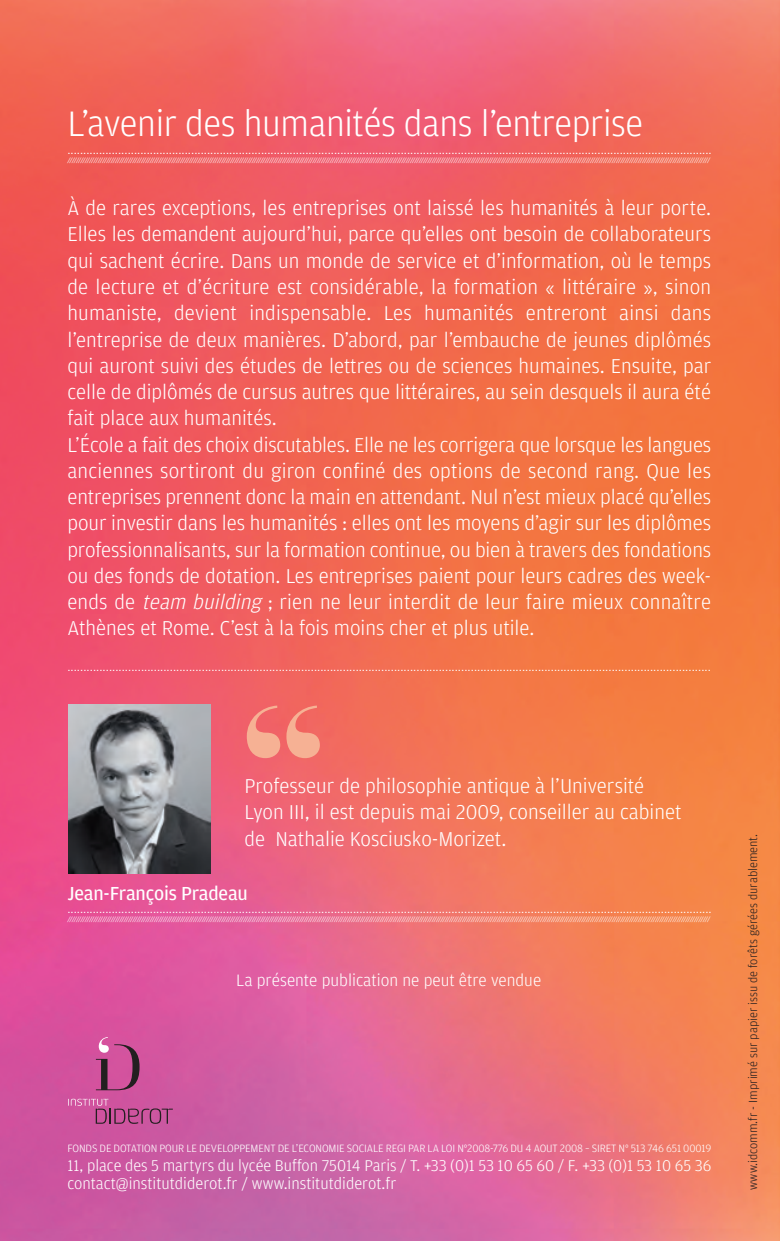
<style>
.page{position:relative;width:780px;height:1241px;background:#fff}
.page>*{position:absolute;margin:0;border:0;box-sizing:border-box;transform-origin:0 0}
.t1{font:300 37.5px "Amplitude";letter-spacing:-.01em;color:#fff}
.t2{font:300 21.25px/26.2px "Amplitude";color:#fff}
.t3{font:20px "Amplitude";letter-spacing:-.01em;color:#fff}
.t4{font:300 17.5px "Amplitude";color:#fff}
.t5{font:300 16.75px "Amplitude";color:#fff}
.t6{font:300 16.5px "Amplitude";color:#fff}
.t7{font:300 12.5px "Amplitude";color:#231f20}
.t8{font:11.25px "Helvetica";color:#fff}
.t9{font:300 11.25px "Amplitude";letter-spacing:-.01em;color:#fff}
.t10{font:italic 7.5px "Helvetica";color:#fff}
.s1{font-style:italic}
</style>
<div class="page">
<img style="left:0;top:0;width:780px;height:1240px">
<svg style="left:68px;top:1098px;width:105px;height:25px;background:#bd5294"></svg>
<svg style="left:96px;top:1036px;width:43px;height:54px;background:#af4d86"></svg>
<img style="left:68px;top:704px;width:142px;height:169px">
<svg style="left:247px;top:705px;width:33px;height:53px;background:#f3897d"></svg>
<svg style="left:286px;top:705px;width:34px;height:53px;background:#f38a79"></svg>
<h1 class="t1" style="left:67px;top:101px;width:577px">L’avenir des humanités dans l’entreprise</h1>
<p class="t8" style="left:67px;top:146px;width:645px">...........................................................................................................................................................................................................</p>
<p class="t10" style="left:67px;top:158px;width:643px">////////////////////////////////////////////////////////////////////////////////////////////////////////////////////////////////////////////////////////////////////////////////////////////////////////////////////////////////////////////////////////////////////////////////////////////////////////</p>
<p class="t2" style="left:67px;top:195px;width:645px">À de rares exceptions, les entreprises ont laissé les humanités à leur porte.<br>Elles les demandent aujourd’hui, parce qu’elles ont besoin de collaborateurs qui sachent écrire. Dans un monde de service et d’information, où le temps de lecture et d’écriture est considérable, la formation « littéraire », sinon humaniste, devient indispensable. Les humanités entreront ainsi dans l’entreprise de deux manières. D’abord, par l’embauche de jeunes diplômés qui auront suivi des études de lettres ou de sciences humaines. Ensuite, par celle de diplômés de cursus autres que littéraires, au sein desquels il aura été fait place aux humanités.<br>L’École a fait des choix discutables. Elle ne les corrigera que lorsque les langues anciennes sortiront du giron confiné des options de second rang. Que les entreprises prennent donc la main en attendant. Nul n’est mieux placé qu’elles pour investir dans les humanités : elles ont les moyens d’agir sur les diplômes professionnalisants, sur la formation continue, ou bien à travers des fondations ou des fonds de dotation. Les entreprises paient pour leurs cadres des week&shy;ends de <span class="s1">team building</span> ; rien ne leur interdit de leur faire mieux connaître Athènes et Rome. C’est à la fois moins cher et plus utile.</p>
<p class="t8" style="left:67px;top:663px;width:645px">.........................................................................................................................................................................................................</p>
<p class="t2" style="left:244px;top:772px;width:438px">Professeur de philosophie antique à l’Université<br>Lyon III, il est depuis mai 2009, conseiller au cabinet de Nathalie Kosciusko-Morizet.</p>
<p class="t3" style="left:67px;top:882px;width:182px">Jean-François Pradeau</p>
<p class="t8" style="left:67px;top:904px;width:645px">...........................................................................................................................................................................................................</p>
<p class="t10" style="left:67px;top:916px;width:643px">////////////////////////////////////////////////////////////////////////////////////////////////////////////////////////////////////////////////////////////////////////////////////////////////////////////////////////////////////////////////////////////////////////////////////////////////////////</p>
<p class="t4" style="left:236px;top:969px;width:306px">La présente publication ne peut être vendue</p>
<p class="t9" style="left:67px;top:1141px;width:645px">FONDS DE DOTATION POUR LE DEVELOPPEMENT DE L’ECONOMIE SOCIALE REGI PAR LA LOI N°2008-776 DU 4 AOUT 2008 – SIRET N° 513 746 651 00019</p>
<p class="t6" style="left:67px;top:1154px;width:645px">11, place des 5 martyrs du lycée Buffon 75014 Paris / T. +33 (0)1 53 10 65 60 / F. +33 (0)1 53 10 65 36</p>
<p class="t5" style="left:67px;top:1173px;width:330px">contact@institutdiderot.fr / www.institutdiderot.fr</p>
<p class="t7" style="left:745px;top:1189px;width:357px;rotate:-90deg">www.idcomm.fr - Imprimé sur papier issu de forêts gérées durablement.</p>
</div>
